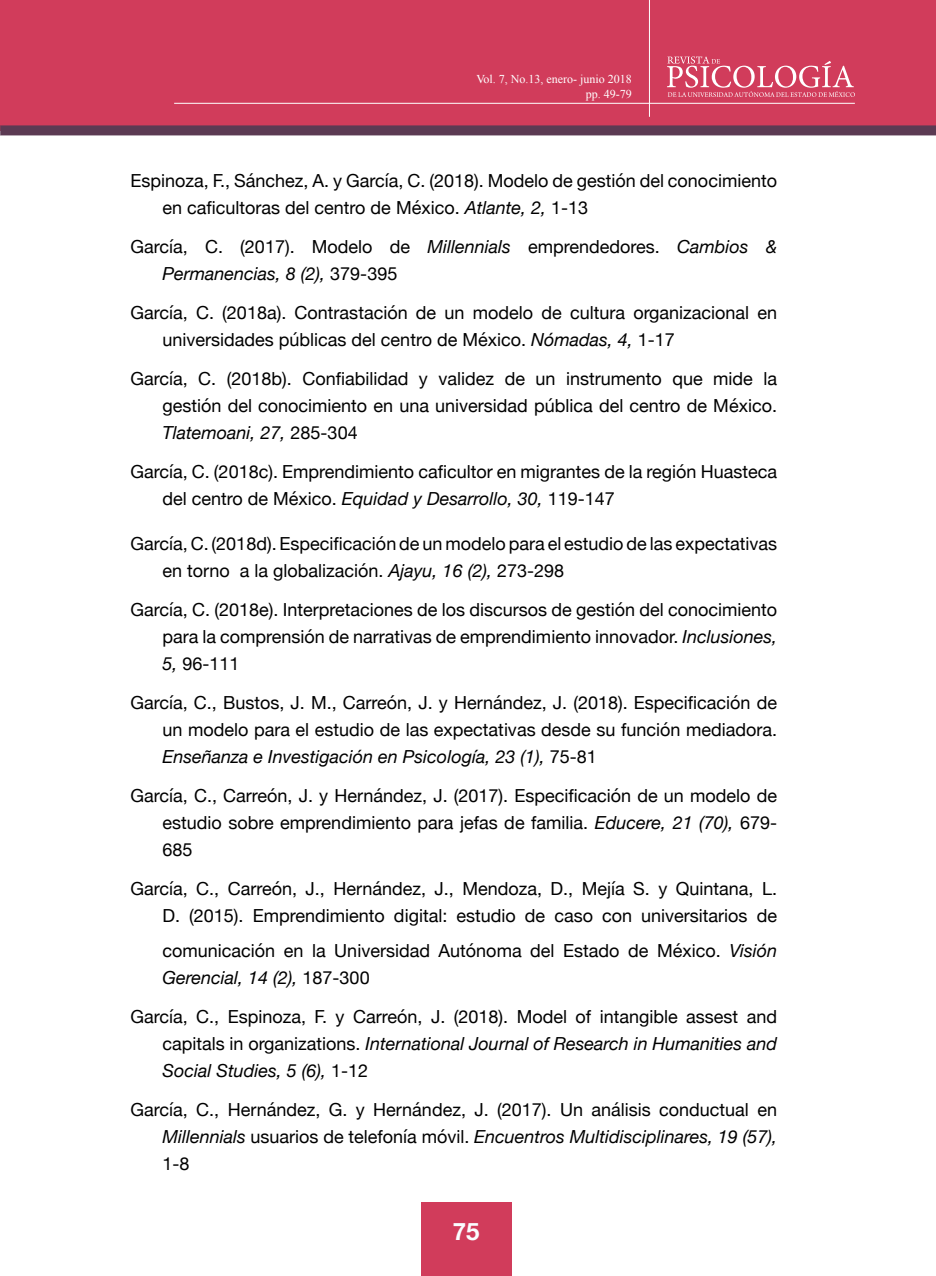
<style>
.page{position:relative;width:936px;height:1276px;background:#fff}
.page>*{position:absolute;margin:0;border:0;box-sizing:border-box;transform-origin:0 0}
.t1{font:700 24px "Helvetica Neue";color:#fafdff}
.t2{font:18px/27px "Helvetica Neue";color:#000}
.t3{font:12px/14.4px "Times New Roman";color:#fff;text-align:right}
.s1{font-style:italic}
</style>
<div class="page">
<div style="left:0;top:0;width:935px;height:130px;background:#d13c5b"></div>
<div style="left:1px;top:125px;width:934px;height:10px;background:#5c3a53"></div>
<svg style="left:667px;top:56px;width:187px;height:41px"></svg>
<hr style="left:174px;top:103px;width:680px;height:1px;background:#fff">
<hr style="left:649px;top:0;width:1px;height:117px;background:#fff">
<div style="left:421px;top:1202px;width:90px;height:74px;background:#d13c5b"></div>
<p class="t3" style="left:476px;top:72px;width:157px">Vol. 7, No.13, enero- junio 2018 pp. 49-79</p>
<p class="t2" style="left:162px;top:168px;width:616px;text-indent:-32px">Espinoza, F., Sánchez, A. y García, C. (2018). Modelo de gestión del conocimiento en caficultoras del centro de México. <span class="s1">Atlante, 2,</span> 1-13</p>
<p class="t2" style="left:162px;top:234px;width:616px;text-indent:-32px">García, C. (2017). Modelo de <span class="s1">Millennials</span> emprendedores. <span class="s1">Cambios &amp;<br>Permanencias, 8 (2),</span> 379-395</p>
<p class="t2" style="left:162px;top:300px;width:616px;text-indent:-32px">García, C. (2018a). Contrastación de un modelo de cultura organizacional en universidades públicas del centro de México. <span class="s1">Nómadas, 4,</span> 1-17</p>
<p class="t2" style="left:162px;top:366px;width:616px;text-align:justify;text-indent:-32px">García, C. (2018b). Confiabilidad y validez de un instrumento que mide la gestión del conocimiento en una universidad pública del centro de México.<br><span class="s1">Tlatemoani, 27,</span> 285-304</p>
<p class="t2" style="left:162px;top:459px;width:616px;text-indent:-32px">García, C. (2018c). Emprendimiento caficultor en migrantes de la región Huasteca del centro de México. <span class="s1">Equidad y Desarrollo, 30,</span> 119-147</p>
<p class="t2" style="left:162px;top:531px;width:616px;text-indent:-32px">García, C. (2018d). Especificación de un modelo para el estudio de las expectativas en torno a la globalización. <span class="s1">Ajayu, 16 (2),</span> 273-298</p>
<p class="t2" style="left:162px;top:597px;width:616px;text-align:justify;text-indent:-32px">García, C. (2018e). Interpretaciones de los discursos de gestión del conocimiento para la comprensión de narrativas de emprendimiento innovador. <span class="s1">Inclusiones, 5,</span> 96-111</p>
<p class="t2" style="left:162px;top:690px;width:616px;text-align:justify;text-indent:-32px">García, C., Bustos, J. M., Carreón, J. y Hernández, J. (2018). Especificación de un modelo para el estudio de las expectativas desde su función mediadora.<br><span class="s1">Enseñanza e Investigación en Psicología, 23 (1),</span> 75-81</p>
<p class="t2" style="left:162px;top:783px;width:616px;text-align:justify;text-indent:-32px">García, C., Carreón, J. y Hernández, J. (2017). Especificación de un modelo de estudio sobre emprendimiento para jefas de familia. <span class="s1">Educere, 21 (70),</span> 679- 685</p>
<p class="t2" style="left:130px;top:876px;width:648px;text-align:right">García, C., Carreón, J., Hernández, J., Mendoza, D., Mejía S. y Quintana, L.<br>D. (2015). Emprendimiento digital: estudio de caso con universitarios de</p>
<p class="t2" style="left:162px;top:938px;width:616px">comunicación en la Universidad Autónoma del Estado de México. <span class="s1">Visión<br>Gerencial, 14 (2),</span> 187-300</p>
<p class="t2" style="left:162px;top:1004px;width:616px;text-align:justify;text-indent:-32px">García, C., Espinoza, F. y Carreón, J. (2018). Model of intangible assest and capitals in organizations. <span class="s1">International Journal of Research in Humanities and Social Studies, 5 (6),</span> 1-12</p>
<p class="t2" style="left:162px;top:1097px;width:616px;text-align:justify;text-indent:-32px">García, C., Hernández, G. y Hernández, J. (2017). Un análisis conductual en <span class="s1">Millennials</span> usuarios de telefonía móvil. <span class="s1">Encuentros Multidisciplinares, 19 (57), </span>1-8</p>
<h1 class="t1" style="left:452px;top:1212px;width:28px">75</h1>
</div>
